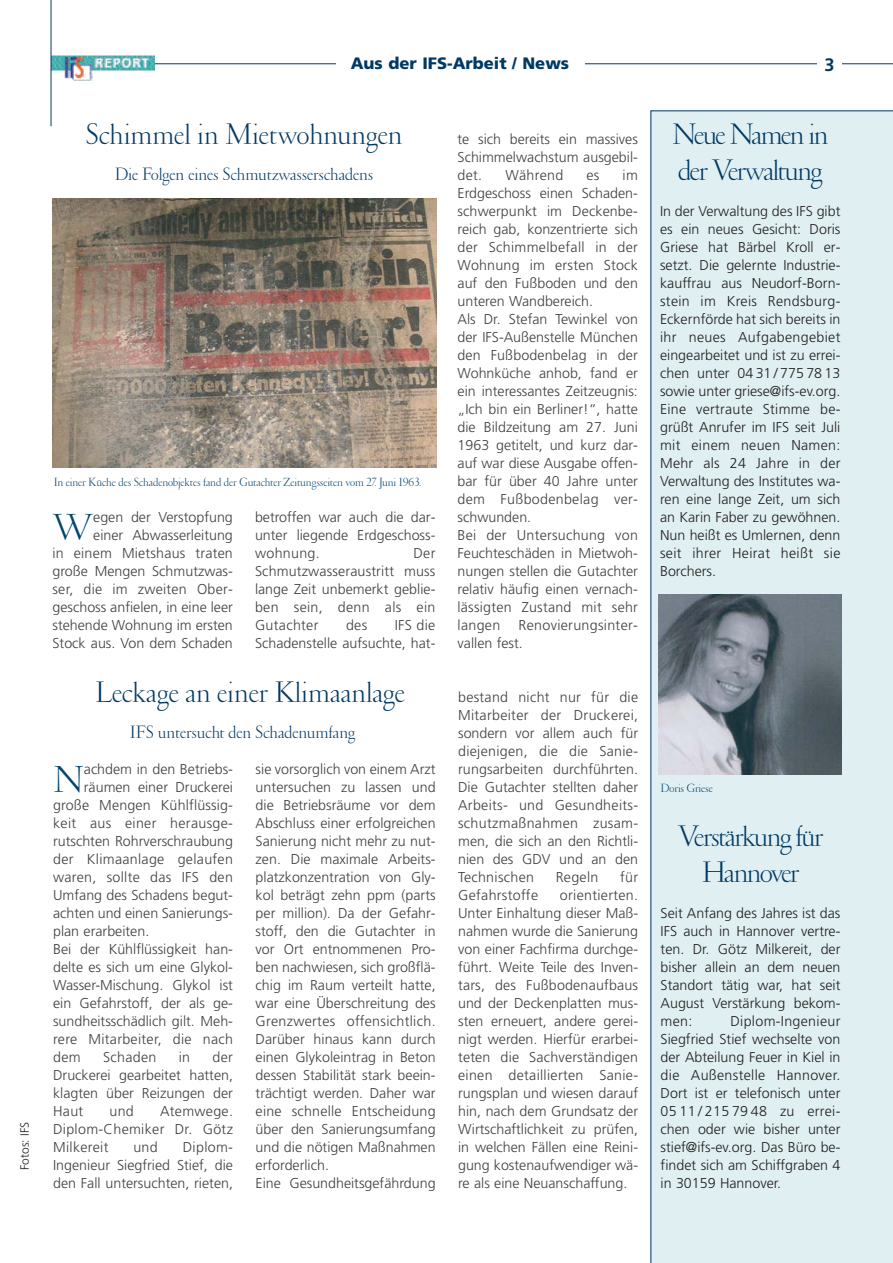
<style>
.page{position:relative;width:893px;height:1263px;background:#fff}
.page>*{position:absolute;margin:0;border:0;box-sizing:border-box;transform-origin:0 0}
.t1{font:300 37.95px "Garamond";color:#004570}
.t2{font:300 30px "Garamond";color:#003964}
.t3{font:300 30px/36px "Garamond";letter-spacing:-.045em;color:#003964}
.t4{font:300 18px "Garamond";color:#003964}
.t5{font:700 18px "Frutiger";color:#003964}
.t6{font:900 16.5px "Frutiger";color:#003964}
.t7{font:300 14.25px/18px "Frutiger";color:#404041;text-align:justify}
.t8{font:300 14.25px/18px "Frutiger";color:#231f20;text-align:justify}
.t9{font:300 14.25px/18px "Frutiger";letter-spacing:.02em;color:#404041}
.t10{font:300 12px "Garamond";letter-spacing:-.005em;color:#004570}
.t11{font:300 12px "Frutiger";color:#231f20}
</style>
<div class="page">
<div style="left:651px;top:111px;width:242px;height:1152px;background:#e0f0f2"></div>
<hr style="left:155px;top:63px;width:738px;height:1px;background:#003964">
<div style="left:336px;top:55px;width:248px;height:20px;background:#fff"></div>
<div style="left:817px;top:56px;width:25px;height:26px;background:#fff"></div>
<img style="left:52px;top:55px;width:103px;height:25px">
<hr style="left:51px;top:0;width:1px;height:126px;background:#003964">
<img style="left:52px;top:198px;width:384px;height:270px">
<img style="left:659px;top:595px;width:183px;height:179px">
<p class="t11" style="left:20px;top:1170px;width:50px;rotate:-90deg">Fotos: IFS</p>
<p class="t6" style="left:351px;top:56px;width:220px">Aus der IFS-Arbeit / News</p>
<p class="t5" style="left:824px;top:57px;width:12px">3</p>
<p class="t2" style="left:86px;top:123px;width:318px">Schimmel in Mietwohnungen</p>
<p class="t4" style="left:115px;top:167px;width:260px">Die Folgen eines Schmutzwasserschadens</p>
<p class="t10" style="left:54px;top:477px;width:369px">In einer Küche des Schadenobjektes fand der Gutachter Zeitungsseiten vom 27. Juni 1963.</p>
<p class="t7" style="left:53px;top:509px;width:182px;text-align:right">egen der Verstopfung<br>einer Abwasserleitung<br>in einem Mietshaus traten große Mengen Schmutzwas&shy;ser, die im zweiten Ober&shy;geschoss anfielen, in eine leer stehende Wohnung im ersten<br>Stock aus. Von dem Schaden</p>
<p class="t7" style="left:255px;top:509px;width:182px">betroffen war auch die dar&shy;unter liegende Erdgeschoss&shy;wohnung.</p>
<p class="t1" style="left:53px;top:513px;width:42px">W</p>
<p class="t7" style="left:255px;top:545px;width:182px;text-indent:158px">Der Schmutzwasseraustritt muss lange Zeit unbemerkt geblie&shy;ben sein, denn als ein Gutachter</p>
<p class="t7" style="left:255px;top:617px;width:182px;text-align:right">IFS die<br>Schadenstelle aufsuchte, hat-</p>
<p class="t7" style="left:346px;top:617px;width:23px">des</p>
<p class="t2" style="left:95px;top:681px;width:311px">Leckage an einer Klimaanlage</p>
<p class="t4" style="left:130px;top:725px;width:227px">IFS untersucht den Schadenumfang</p>
<p class="t1" style="left:53px;top:765px;width:32px">N</p>
<p class="t7" style="left:84px;top:761px;width:151px">achdem in den Betriebs-</p>
<p class="t7" style="left:84px;top:779px;width:151px">räumen einer Druckerei</p>
<p class="t7" style="left:53px;top:797px;width:181px">große Mengen Kühlflüssig-</p>
<p class="t9" style="left:53px;top:815px;width:181px">keit aus einer herausge-</p>
<p class="t7" style="left:53px;top:833px;width:181px">rutschten Rohrverschraubung</p>
<p class="t9" style="left:53px;top:851px;width:181px">der Klimaanlage gelaufen</p>
<p class="t9" style="left:53px;top:869px;width:181px">waren, sollte das IFS den</p>
<p class="t7" style="left:53px;top:887px;width:181px">Umfang des Schadens begut-</p>
<p class="t7" style="left:53px;top:905px;width:181px">achten und einen Sanierungs-</p>
<p class="t7" style="left:53px;top:923px;width:98px">plan erarbeiten.</p>
<p class="t7" style="left:53px;top:941px;width:181px">Bei der Kühlflüssigkeit han-</p>
<p class="t7" style="left:53px;top:959px;width:181px">delte es sich um eine Glykol-</p>
<p class="t7" style="left:53px;top:977px;width:181px">Wasser-Mischung. Glykol ist</p>
<p class="t7" style="left:53px;top:995px;width:181px">ein Gefahrstoff, der als ge-</p>
<p class="t7" style="left:53px;top:1013px;width:181px">sundheitsschädlich gilt. Meh-</p>
<p class="t9" style="left:53px;top:1031px;width:181px">rere Mitarbeiter, die nach</p>
<p class="t7" style="left:53px;top:1049px;width:29px">dem</p>
<p class="t9" style="left:103px;top:1049px;width:55px">Schaden</p>
<p class="t7" style="left:179px;top:1049px;width:13px">in</p>
<p class="t7" style="left:53px;top:1049px;width:181px;text-indent:159px">der Druckerei gearbeitet hatten, klagten über Reizungen der Haut</p>
<p class="t7" style="left:109px;top:1103px;width:26px">und</p>
<p class="t7" style="left:53px;top:1103px;width:181px;text-indent:107px">Atemwege.<br>Diplom-Chemiker Dr. Götz Milkereit</p>
<p class="t7" style="left:53px;top:1139px;width:181px;text-indent:130px">Diplom-Ingenieur Siegfried Stief, die den Fall untersuchten, rieten,</p>
<p class="t7" style="left:133px;top:1139px;width:26px">und</p>
<p class="t7" style="left:256px;top:761px;width:181px;text-align:left">sie vorsorglich von einem Arzt untersuchen zu lassen und die Betriebsräume vor dem<br>Abschluss einer erfolgreichen<br>Sanierung nicht mehr zu nut&shy;zen. Die maximale Arbeits&shy;platzkonzentration von Gly&shy;kol beträgt zehn ppm (parts per million). Da der Gefahr&shy;stoff, den die Gutachter in vor Ort entnommenen Pro&shy;ben nachwiesen, sich großflä&shy;chig im Raum verteilt hatte, war eine Überschreitung des<br>Grenzwertes offensichtlich.<br>Darüber hinaus kann durch einen Glykoleintrag in Beton dessen Stabilität stark beein&shy;trächtigt werden. Daher war eine schnelle Entscheidung über den Sanierungsumfang und die nötigen Maßnahmen erforderlich.<br>Eine Gesundheitsgefährdung</p>
<p class="t7" style="left:458px;top:131px;width:182px">te sich bereits ein massives Schimmelwachstum ausgebil&shy;det.</p>
<p class="t9" style="left:505px;top:167px;width:59px">Während</p>
<p class="t7" style="left:586px;top:167px;width:14px">es</p>
<p class="t7" style="left:458px;top:167px;width:182px;text-align:left;text-indent:165px">im<br>Erdgeschoss einen Schaden&shy;schwerpunkt im Deckenbe&shy;reich gab, konzentrierte sich der Schimmelbefall in der<br>Wohnung im ersten Stock auf den Fußboden und den unteren Wandbereich.<br>Als Dr. Stefan Tewinkel von der IFS-Außenstelle München den Fußbodenbelag in der<br>Wohnküche anhob, fand er ein interessantes Zeitzeugnis: „Ich bin ein Berliner!“, hatte die Bildzeitung am 27. Juni<br>1963 getitelt, und kurz dar&shy;auf war diese Ausgabe offen&shy;bar für über 40 Jahre unter dem Fußbodenbelag ver&shy;schwunden.<br>Bei der Untersuchung von<br>Feuchteschäden in Mietwoh&shy;nungen stellen die Gutachter relativ häufig einen vernach&shy;lässigten Zustand mit sehr langen</p>
<p class="t9" style="left:458px;top:617px;width:182px;text-indent:61px">Renovierungsinter&shy;vallen fest.</p>
<p class="t7" style="left:458px;top:689px;width:182px">bestand nicht nur für die Mitarbeiter der Druckerei, sondern vor allem auch für diejenigen, die die Sanie&shy;rungsarbeiten durchführten.<br>Die Gutachter stellten daher Arbeits- und Gesundheits&shy;schutzmaßnahmen zusam&shy;men, die sich an den Richtli&shy;nien des GDV und an den Technischen</p>
<p class="t7" style="left:556px;top:869px;width:44px">Regeln</p>
<p class="t7" style="left:620px;top:869px;width:20px">für</p>
<p class="t9" style="left:458px;top:887px;width:81px">Gefahrstoffe</p>
<p class="t7" style="left:458px;top:887px;width:182px;text-indent:102px">orientierten.<br>Unter Einhaltung dieser Maß&shy;nahmen wurde die Sanierung von einer Fachfirma durchge&shy;führt. Weite Teile des Inven&shy;tars, des Fußbodenaufbaus und der Deckenplatten mus&shy;sten erneuert, andere gerei&shy;nigt werden. Hierfür erarbei&shy;teten die Sachverständigen einen detaillierten Sanie&shy;rungsplan und wiesen darauf hin, nach dem Grundsatz der Wirtschaftlichkeit zu prüfen, in welchen Fällen eine Reini&shy;gung kostenaufwendiger wä&shy;re als eine Neuanschaffung.</p>
<p class="t3" style="left:672px;top:121px;width:158px">Neue Namen in der Verwaltung</p>
<p class="t8" style="left:660px;top:203px;width:182px">In der Verwaltung des IFS gibt es ein neues Gesicht: Doris Griese hat Bärbel Kroll er&shy;setzt. Die gelernte Industrie&shy;kauffrau aus Neudorf-Born&shy;stein im Kreis Rendsburg-Eckernförde hat sich bereits in ihr neues Aufgabengebiet eingearbeitet und ist zu errei&shy;chen unter 04 31 / 775 78 13 sowie unter griese@ifs-ev.org.<br>Eine vertraute Stimme be&shy;grüßt Anrufer im IFS seit Juli mit einem neuen Namen:<br>Mehr als 24 Jahre in der Verwaltung des Institutes wa&shy;ren eine lange Zeit, um sich an Karin Faber zu gewöhnen.<br>Nun heißt es Umlernen, denn seit ihrer Heirat heißt sie Borchers.</p>
<p class="t10" style="left:661px;top:783px;width:54px">Doris Griese</p>
<p class="t3" style="left:678px;top:823px;width:147px;text-align:center">Verstärkung für<br>Hannover</p>
<p class="t8" style="left:661px;top:905px;width:181px">Seit Anfang des Jahres ist das IFS auch in Hannover vertre&shy;ten. Dr. Götz Milkereit, der bisher allein an dem neuen Standort tätig war, hat seit August Verstärkung bekom&shy;men:</p>
<p class="t8" style="left:661px;top:1013px;width:181px;text-indent:70px">Diplom-Ingenieur Siegfried Stief wechselte von der Abteilung Feuer in Kiel in die Außenstelle Hannover.<br>Dort ist er telefonisch unter 05 11 / 215 79 48 zu errei&shy;chen oder wie bisher unter stief@ifs-ev.org. Das Büro be&shy;findet sich am Schiffgraben 4 in 30159 Hannover.</p>
</div>
